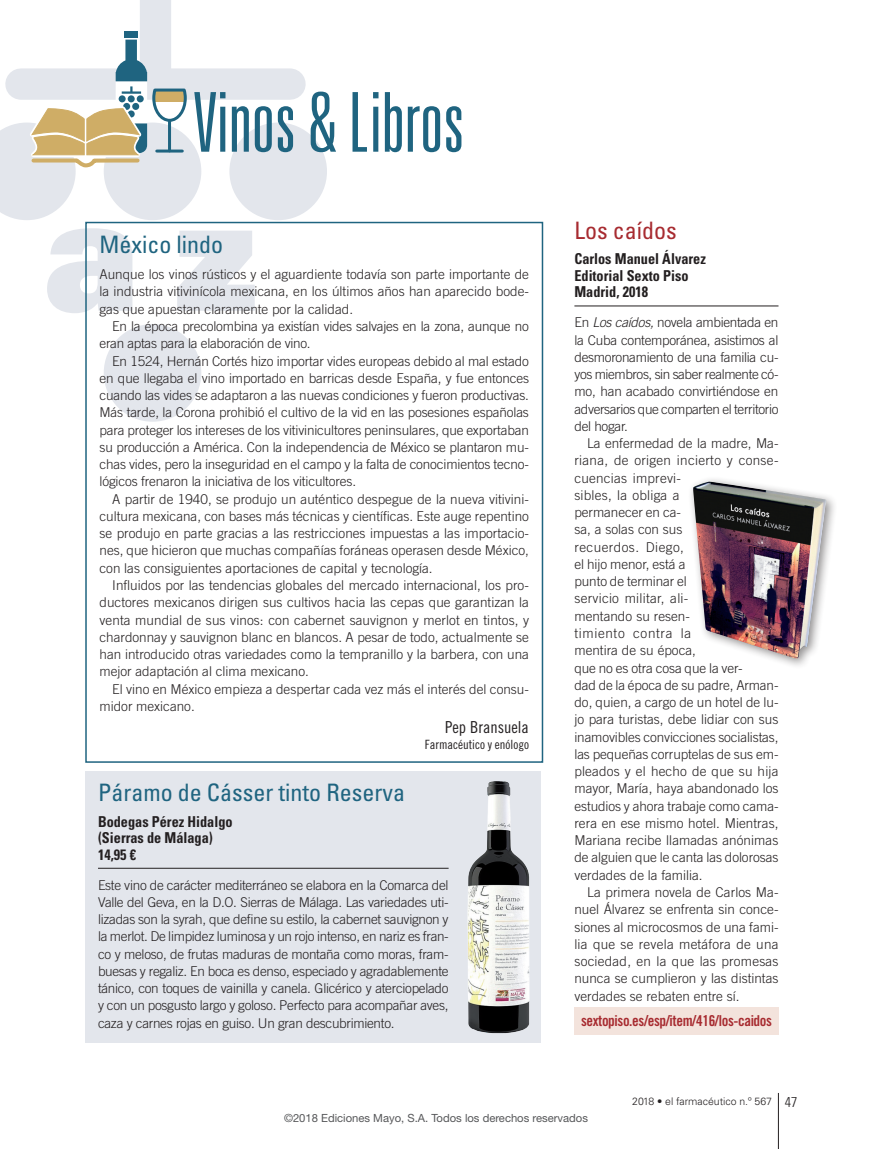
<style>
.page{position:relative;width:872px;height:1149px;background:#fff}
.page>*{position:absolute;margin:0;border:0;box-sizing:border-box;transform-origin:0 0}
.t1{font:300 ultra-condensed 82.5px "Univers LT Std";color:#1f6480}
.VI_titol{font:condensed 24px "Univers LT Std";color:#1f6480}
.LLILBRES_titol{font:condensed 24px "Univers LT Std";color:#a72b30}
.VI_autor{font:16.5px "Trade Gothic LT Std Cn 18";color:#231f20}
.LLIBRES_autor{font:700 condensed 15px "Univers LT Std";color:#231f20;scale:.95 1}
.LLIBRES_web{font:15px "Trade Gothic LT Std Bd Cn 20";letter-spacing:-.025em;color:#a72b30}
.LLIBRES_ciutat{font:700 condensed 15px "Univers LT Std";color:#231f20;scale:.95 1}
.TEXT_GENERAL{font:300 13.5px/17.2px "Trade Gothic LT Std";color:#231f20;text-align:justify}
.TEXT_GENERAL_sense_e{font:300 13.5px/17.2px "Trade Gothic LT Std";letter-spacing:-.02em;color:#231f20;text-align:justify}
.VI_carregs{font:12.75px "Trade Gothic LT Std Cn 18";color:#231f20}
.t2{font:11.25px "Helvetica Neue LT Std";color:#57585a}
.t3{font:300 10.5px "Univers LT Std";color:#231f20}
.s1{font-style:italic}
.s2{font-stretch:condensed;font-size:14.25px}
</style>
<div class="page">
<div style="left:21px;top:68px;width:269px;height:32px;background:#e3e6ec"></div>
<div style="left:140px;top:0;width:31px;height:83px;background:#e3e6ec"></div>
<div style="left:104px;top:122px;width:97px;height:98px;background:#e3e6ec;border-radius:50%"></div>
<div style="left:229px;top:122px;width:98px;height:98px;background:#e3e6ec;border-radius:50%"></div>
<div style="left:104px;top:324px;width:97px;height:97px;background:#e3e6ec;border-radius:50%"></div>
<svg style="left:47px;top:228px;width:85px;height:85px"></svg>
<svg style="left:177px;top:231px;width:78px;height:80px"></svg>
<div style="left:124px;top:32px;width:14px;height:6px;background:#1f6480"></div>
<svg style="left:0;top:40px;width:188px;height:180px"></svg>
<hr style="left:778px;top:1092px;width:1px;height:56px;background:#231f20">
<div style="left:85px;top:222px;width:458px;height:540px;border:2px solid #1f6480"></div>
<div style="left:85px;top:771px;width:455px;height:271px;background:#e3e6ec"></div>
<hr style="left:98px;top:867px;width:350px;height:1px;background:#231f20">
<img style="left:467px;top:781px;width:63px;height:253px">
<hr style="left:574px;top:305px;width:204px;height:1px;background:#231f20">
<div style="left:574px;top:1006px;width:204px;height:28px;background:#f3e3dc"></div>
<div style="left:687px;top:475px;width:151px;height:195px;background:#231f20;opacity:.5"></div>
<img style="left:693px;top:481px;width:133px;height:177px">
<h1 class="t1" style="left:194px;top:79px;width:272px">Vinos &amp; Libros</h1>
<p class="VI_titol" style="left:99px;top:229px;width:125px">México lindo</p>
<p class="TEXT_GENERAL_sense_e" style="left:99px;top:265px;width:431px">Aunque los vinos rústicos y el aguardiente todavía son parte importante de la industria vitivinícola mexicana, en los últimos años han aparecido bode&shy;gas que apuestan claramente por la calidad.</p>
<p class="TEXT_GENERAL" style="left:99px;top:317px;width:431px;text-indent:13px">En la época precolombina ya existían vides salvajes en la zona, aunque no eran aptas para la elaboración de vino.</p>
<p class="TEXT_GENERAL" style="left:99px;top:352px;width:431px;text-indent:13px">En 1524, Hernán Cortés hizo importar vides europeas debido al mal estado en que llegaba el vino importado en barricas desde España, y fue entonces cuando las vides se adaptaron a las nuevas condiciones y fueron productivas.<br>Más tarde, la Corona prohibió el cultivo de la vid en las posesiones españolas para proteger los intereses de los vitivinicultores peninsulares, que exportaban su producción a América. Con la independencia de México se plantaron mu&shy;chas vides, pero la inseguridad en el campo y la falta de conocimientos tecno&shy;lógicos frenaron la iniciativa de los viticultores.</p>
<p class="TEXT_GENERAL" style="left:99px;top:490px;width:431px;text-indent:13px">A partir de 1940, se produjo un auténtico despegue de la nueva vitivini&shy;cultura mexicana, con bases más técnicas y científicas. Este auge repentino se produjo en parte gracias a las restricciones impuestas a las importacio&shy;nes, que hicieron que muchas compañías foráneas operasen desde México, con las consiguientes aportaciones de capital y tecnología.</p>
<p class="TEXT_GENERAL" style="left:99px;top:576px;width:431px;text-indent:13px">Influidos por las tendencias globales del mercado internacional, los pro&shy;ductores mexicanos dirigen sus cultivos hacia las cepas que garantizan la venta mundial de sus vinos: con cabernet sauvignon y merlot en tintos, y chardonnay y sauvignon blanc en blancos. A pesar de todo, actualmente se han introducido otras variedades como la tempranillo y la barbera, con una mejor adaptación al clima mexicano.</p>
<p class="TEXT_GENERAL" style="left:99px;top:679px;width:431px;text-indent:13px">El vino en México empieza a despertar cada vez más el interés del consu&shy;midor mexicano.</p>
<p class="VI_autor" style="left:445px;top:717px;width:85px">Pep Bransuela</p>
<p class="VI_carregs" style="left:425px;top:736px;width:106px">Farmacéutico y enólogo</p>
<p class="VI_titol" style="left:98px;top:777px;width:308px">Páramo de Cásser tinto Reserva</p>
<p class="LLIBRES_autor" style="left:98px;top:811px;width:143px">Bodegas Pérez Hidalgo</p>
<p class="LLIBRES_autor" style="left:98px;top:828px;width:122px">(Sierras de Málaga)</p>
<p class="LLIBRES_ciutat" style="left:98px;top:844px;width:41px">14,95 €</p>
<p class="TEXT_GENERAL_sense_e" style="left:98px;top:875px;width:352px">Este vino de carácter mediterráneo se elabora en la Comarca del Valle del Geva, en la D.O. Sierras de Málaga. Las variedades uti&shy;lizadas son la syrah, que define su estilo, la cabernet sauvignon y la merlot. De limpidez luminosa y un rojo intenso, en nariz es fran&shy;co y meloso, de frutas maduras de montaña como moras, fram&shy;buesas y regaliz. En boca es denso, especiado y agradablemente tánico, con toques de vainilla y canela. Glicérico y aterciopelado y con un posgusto largo y goloso. Perfecto para acompañar aves, caza y carnes rojas en guiso. Un gran descubrimiento.</p>
<p class="LLILBRES_titol" style="left:574px;top:215px;width:104px">Los caídos</p>
<p class="LLIBRES_autor" style="left:574px;top:249px;width:140px">Carlos Manuel Álvarez</p>
<p class="LLIBRES_autor" style="left:574px;top:266px;width:122px">Editorial Sexto Piso</p>
<p class="LLIBRES_ciutat" style="left:574px;top:282px;width:79px">Madrid, 2018</p>
<p class="TEXT_GENERAL_sense_e" style="left:574px;top:313px;width:206px">En <span class="s1">Los caídos,</span> novela ambientada en la Cuba contemporánea, asistimos al desmoronamiento de una familia cu&shy;yos miembros, sin saber realmente có&shy;mo, han acabado convirtiéndose en adversarios que comparten el territorio del hogar.</p>
<p class="TEXT_GENERAL" style="left:574px;top:434px;width:206px;text-align:left;text-indent:13px">La enfermedad de la madre, Ma&shy;riana, de origen incierto y conse&shy;cuencias imprevi-<br>sibles, la obliga a<br>permanecer en ca-<br>sa, a solas con sus<br>recuerdos. Diego,<br>el hijo menor, está a<br>punto de terminar el<br>servicio militar, ali-<br>mentando su resen-<br>timiento contra la<br>mentira de su época,<br>que no es otra cosa que la ver-<br>dad de la época de su padre, Arman&shy;do, quien, a cargo de un hotel de lu&shy;jo para turistas, debe lidiar con sus inamovibles convicciones socialistas, las pequeñas corruptelas de sus em&shy;pleados y el hecho de que su hija mayor, María, haya abandonado los estudios y ahora trabaje como cama&shy;rera en ese mismo hotel. Mientras,<br>Mariana recibe llamadas anónimas de alguien que le canta las dolorosas verdades de la familia.</p>
<p class="TEXT_GENERAL" style="left:574px;top:883px;width:206px;text-indent:13px">La primera novela de Carlos Ma&shy;nuel Álvarez se enfrenta sin conce&shy;siones al microcosmos de una fami&shy;lia que se revela metáfora de una sociedad, en la que las promesas nunca se cumplieron y las distintas verdades se rebaten entre sí.</p>
<p class="LLIBRES_web" style="left:581px;top:1011px;width:192px">sextopiso.es/esp/item/416/los-caidos</p>
<p class="t3" style="left:632px;top:1094px;width:167px">2018 • el farmacéutico n.º 567 <span class="s2">47</span></p>
<p class="t2" style="left:284px;top:1111px;width:305px">©2018 Ediciones Mayo, S.A. Todos los derechos reservados</p>
</div>
